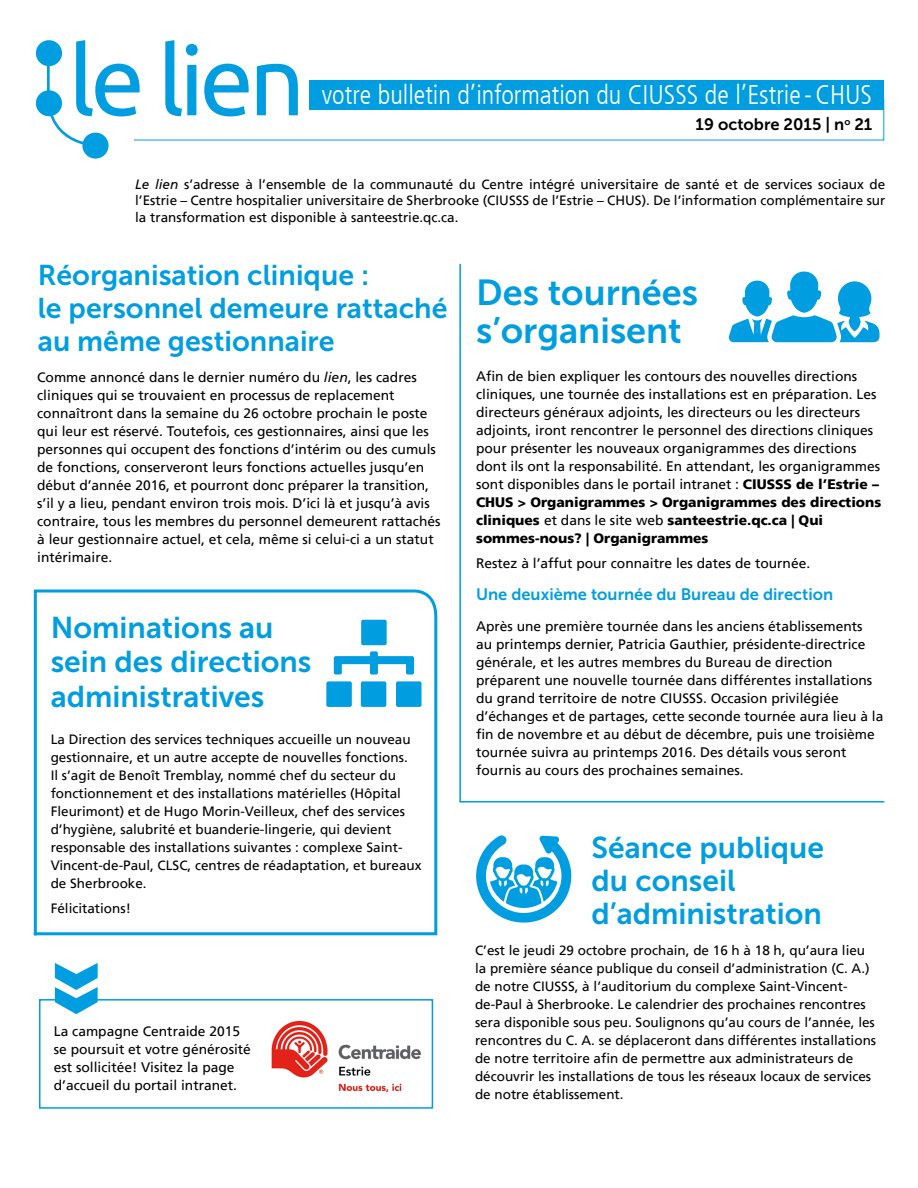
<style>
.page{position:relative;width:918px;height:1188px;background:#fff}
.page>*{position:absolute;margin:0;border:0;box-sizing:border-box;transform-origin:0 0}
.t1{font:96.9px "Ubuntu";letter-spacing:-.05em;color:#009ee0}
.t2{font:36px/37.5px "Museo Sans 700";color:#009ee0}
.t3{font:30px/33px "Museo Sans 700";color:#009ee0}
.t4{font:28.5px/33px "Museo Sans 700";color:#009ee0}
.t5{font:300 condensed 27px "Frutiger LT";color:#fff}
.t6{font:16.5px "Museo Sans 700";color:#009ee0}
.t7{font:16.5px "Museo Sans 700";color:#000}
.t8{font:13.8px/18px "Frutiger LT";color:#000}
.t9{font:13.5px/18px "Frutiger LT";color:#000}
.s1{font-family:"Frutiger CE";font-style:italic}
.s2{font-style:italic}
.s3{font-weight:900}
</style>
<div class="page">
<div style="left:310px;top:80px;width:574px;height:29px;background:#009ee0"></div>
<div style="left:36px;top:90px;width:26px;height:26px;background:#009ee0;border-radius:50%"></div>
<div style="left:36px;top:40px;width:26px;height:26px;background:#009ee0;border-radius:50%"></div>
<div style="left:82px;top:133px;width:27px;height:26px;background:#009ee0;border-radius:50%"></div>
<svg style="left:46px;top:40px;width:56px;height:108px"></svg>
<svg style="left:134px;top:98px;width:751px;height:43px"></svg>
<hr style="left:459px;top:264px;width:2px;height:538px;background:#009ee0">
<svg style="left:33px;top:589px;width:405px;height:347px"></svg>
<div style="left:326px;top:681px;width:26px;height:26px;background:#009ee0;border-radius:2px"></div>
<div style="left:361px;top:681px;width:25px;height:26px;background:#009ee0;border-radius:2px"></div>
<div style="left:396px;top:681px;width:26px;height:26px;background:#009ee0;border-radius:2px"></div>
<div style="left:361px;top:620px;width:26px;height:25px;background:#009ee0;border-radius:2px"></div>
<svg style="left:334px;top:651px;width:80px;height:24px"></svg>
<svg style="left:729px;top:272px;width:151px;height:70px"></svg>
<svg style="left:476px;top:835px;width:96px;height:88px"></svg>
<hr style="left:459px;top:801px;width:425px;height:2px;background:#009ee0">
<img style="left:271px;top:1020px;width:150px;height:73px">
<svg style="left:55px;top:963px;width:43px;height:51px"></svg>
<div style="left:39px;top:999px;width:394px;height:110px;border:2px solid #009ee0"></div>
<h1 class="t1" style="left:69px;top:18px;width:238px">le lien</h1>
<h3 class="t5" style="left:322px;top:79px;width:552px">votre bulletin d’information du CIUSSS de l’Estrie -CHUS</h3>
<p class="t7" style="left:696px;top:115px;width:178px">19 octobre 2015 | n<sup>o</sup> 21</p>
<p class="t9" style="left:135px;top:176px;width:752px;line-height:16.5px;text-align:justify"><span class="s1">Le lien</span> s’adresse à l’ensemble de la communauté du Centre intégré universitaire de santé et de services sociaux de l’Estrie – Centre hospitalier universitaire de Sherbrooke (CIUSSS de l’Estrie – CHUS). De l’information complémentaire sur la transformation est disponible à santeestrie.qc.ca.</p>
<h3 class="t4" style="left:38px;top:259px;width:411px">Réorganisation clinique :<br>le personnel demeure rattaché au même gestionnaire</h3>
<p class="t8" style="left:37px;top:368px;width:405px">Comme annoncé dans le dernier numéro du <span class="s2">lien</span>, les cadres cliniques qui se trouvaient en processus de replacement connaîtront dans la semaine du 26 octobre prochain le poste qui leur est réservé. Toutefois, ces gestionnaires, ainsi que les personnes qui occupent des fonctions d’intérim ou des cumuls de fonctions, conserveront leurs fonctions actuelles jusqu’en début d’année 2016, et pourront donc préparer la transition, s’il y a lieu, pendant environ trois mois. D’ici là et jusqu’à avis contraire, tous les membres du personnel demeurent rattachés à leur gestionnaire actuel, et cela, même si celui-ci a un statut intérimaire.</p>
<h3 class="t3" style="left:51px;top:610px;width:262px;line-height:34.5px">Nominations au sein des directions administratives</h3>
<p class="t9" style="left:51px;top:730px;width:372px">La Direction des services techniques accueille un nouveau gestionnaire, et un autre accepte de nouvelles fonctions.<br>Il s’agit de Benoît Tremblay, nommé chef du secteur du fonctionnement et des installations matérielles (Hôpital Fleurimont) et de Hugo Morin-Veilleux, chef des services d’hygiène, salubrité et buanderie-lingerie, qui devient responsable des installations suivantes : complexe Saint-Vincent-de-Paul, CLSC, centres de réadaptation, et bureaux de Sherbrooke.</p>
<p class="t9" style="left:51px;top:899px;width:82px">Félicitations!</p>
<p class="t8" style="left:54px;top:1022px;width:199px">La campagne Centraide 2015 se poursuit et votre générosité est sollicitée! Visitez la page d’accueil du portail intranet.</p>
<h2 class="t2" style="left:476px;top:274px;width:223px">Des tournées s’organisent</h2>
<p class="t8" style="left:476px;top:367px;width:407px">Afin de bien expliquer les contours des nouvelles directions cliniques, une tournée des installations est en préparation. Les directeurs généraux adjoints, les directeurs ou les directeurs adjoints, iront rencontrer le personnel des directions cliniques pour présenter les nouveaux organigrammes des directions dont ils ont la responsabilité. En attendant, les organigrammes sont disponibles dans le portail intranet : <span class="s3">CIUSSS de l’Estrie – CHUS &gt; Organigrammes &gt; Organigrammes des directions cliniques</span> et dans le site web <span class="s3">santeestrie.qc.ca | Qui sommes-nous? | Organigrammes</span></p>
<p class="t8" style="left:476px;top:554px;width:336px">Restez à l’affut pour connaitre les dates de tournée.</p>
<p class="t6" style="left:476px;top:585px;width:359px">Une deuxième tournée du Bureau de direction</p>
<p class="t8" style="left:476px;top:618px;width:409px">Après une première tournée dans les anciens établissements<br>au printemps dernier, Patricia Gauthier, présidente-directrice générale, et les autres membres du Bureau de direction préparent une nouvelle tournée dans différentes installations du grand territoire de notre CIUSSS. Occasion privilégiée d’échanges et de partages, cette seconde tournée aura lieu à la fin de novembre et au début de décembre, puis une troisième tournée suivra au printemps 2016. Des détails vous seront fournis au cours des prochaines semaines.</p>
<h3 class="t3" style="left:592px;top:831px;width:234px">Séance publique du conseil d’administration</h3>
<p class="t9" style="left:475px;top:942px;width:403px">C’est le jeudi 29 octobre prochain, de 16 h à 18 h, qu’aura lieu la première séance publique du conseil d’administration (C. A.) de notre CIUSSS, à l’auditorium du complexe Saint-Vincent&shy;de-Paul à Sherbrooke. Le calendrier des prochaines rencontres sera disponible sous peu. Soulignons qu’au cours de l’année, les rencontres du C. A. se déplaceront dans différentes installations de notre territoire afin de permettre aux administrateurs de découvrir les installations de tous les réseaux locaux de services de notre établissement.</p>
</div>
